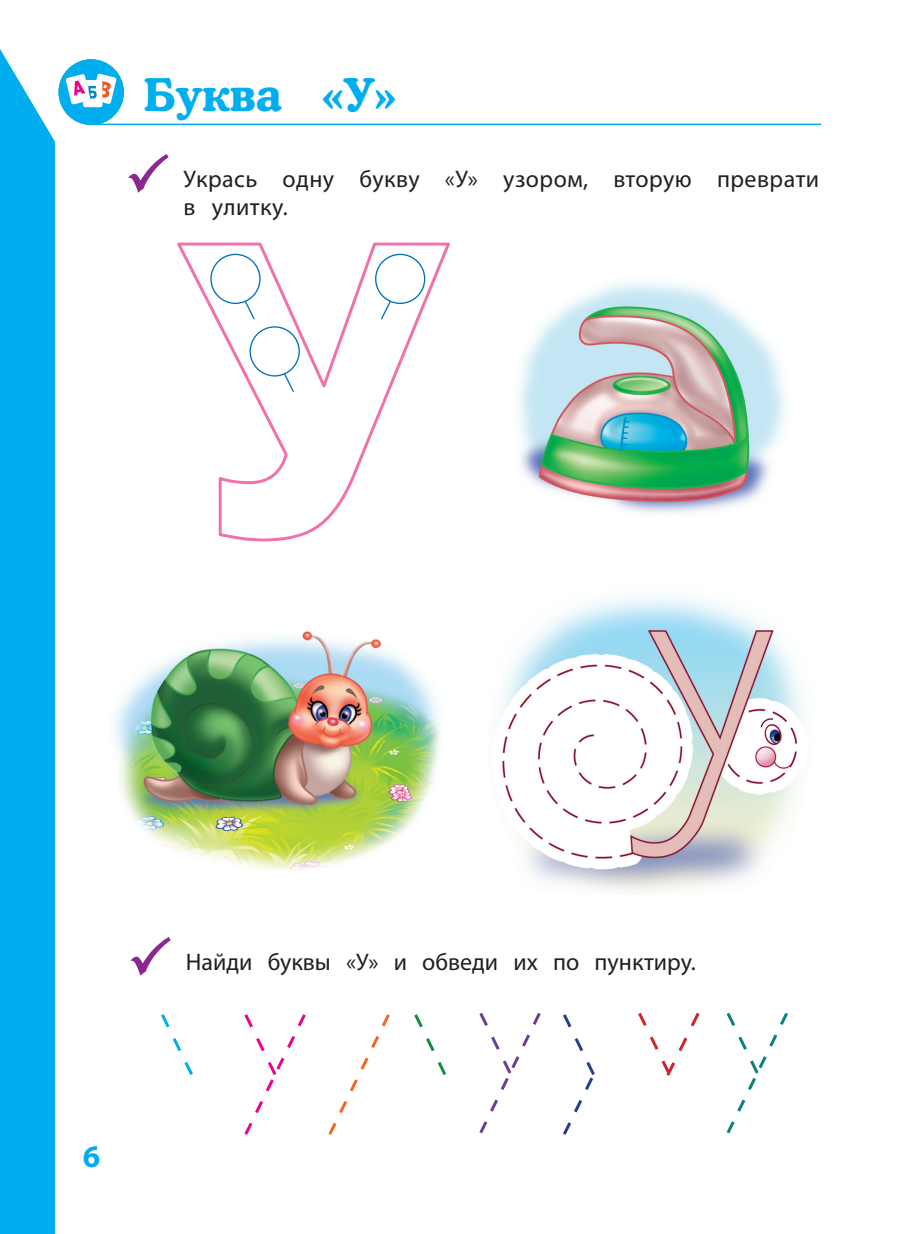
<style>
.page{position:relative;width:915px;height:1234px;background:#fff}
.page>*{position:absolute;margin:0;border:0;box-sizing:border-box;transform-origin:0 0}
.t1{font:700 45px "Cooper Lt BT";color:#00aeef}
.t2{font:700 31.5px "Myriad Pro";color:#00aeef}
.t3{font:24px/27px "Myriad Pro";letter-spacing:.015em;color:#231f20}
</style>
<div class="page">
<div style="left:0;top:49px;width:55px;height:1184px;background:#00aeef"></div>
<div style="left:58px;top:59px;width:66px;height:66px;background:#00aeef;border-radius:50%"></div>
<svg style="left:66px;top:73px;width:58px;height:52px"></svg>
<hr style="left:90px;top:124px;width:731px;height:1px;background:#00aeef">
<svg style="left:177px;top:242px;width:273px;height:300px"></svg>
<img style="left:403px;top:660px;width:38px;height:171px">
<img style="left:251px;top:866px;width:71px;height:5px">
<img style="left:123px;top:631px;width:280px;height:235px">
<svg style="left:328px;top:1014px;width:62px;height:121px"></svg>
<svg style="left:161px;top:1014px;width:32px;height:61px"></svg>
<svg style="left:414px;top:1014px;width:33px;height:61px"></svg>
<svg style="left:244px;top:1014px;width:62px;height:121px"></svg>
<svg style="left:479px;top:1012px;width:62px;height:122px"></svg>
<svg style="left:726px;top:1012px;width:62px;height:122px"></svg>
<svg style="left:563px;top:1014px;width:32px;height:121px"></svg>
<svg style="left:638px;top:1012px;width:62px;height:64px"></svg>
<img style="left:498px;top:596px;width:306px;height:298px">
<img style="left:518px;top:282px;width:268px;height:231px">
<svg style="left:374px;top:253px;width:52px;height:68px"></svg>
<svg style="left:209px;top:253px;width:91px;height:140px"></svg>
<h1 class="t1" style="left:144px;top:77px;width:254px">Буква «У»</h1>
<p class="t3" style="left:183px;top:168px;width:636px">Укрась одну букву «У» узором, вторую преврати в улитку.</p>
<h2 class="t2" style="left:83px;top:1144px;width:19px">6</h2>
<p class="t3" style="left:186px;top:950px;width:511px">Найди буквы «У» и обведи их по пунктиру.</p>
</div>
